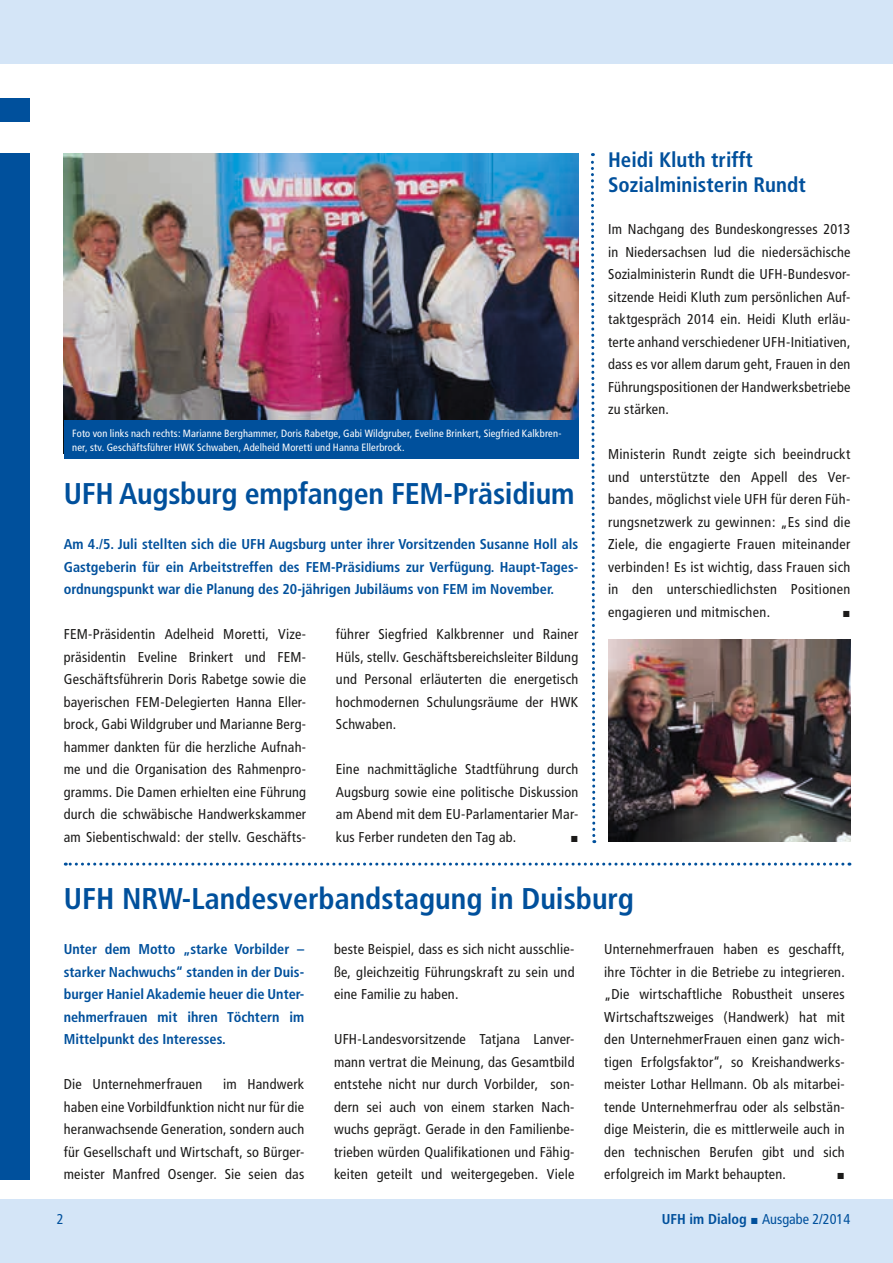
<style>
.page{position:relative;width:893px;height:1263px;background:#fff}
.page>*{position:absolute;margin:0;border:0;box-sizing:border-box;transform-origin:0 0}
.t1{font:700 condensed 30px "Frutiger";color:#00509c}
.t2{font:700 condensed 21px/25.2px "Frutiger";color:#00509c}
.t3{font:condensed 14.25px/22.5px "Frutiger";letter-spacing:.015em;color:#1b1a19;text-align:justify}
.t4{font:700 condensed 14.25px/22.5px "Frutiger";color:#00509c;text-align:justify}
.t5{font:condensed 14.25px "Frutiger";color:#00509c}
.t6{font:condensed 10.5px/13.5px "Frutiger";letter-spacing:.01em;color:#fff}
.s1{font-weight:700}
</style>
<div class="page">
<div style="left:0;top:153px;width:30px;height:1026px;background:#00509c"></div>
<div style="left:0;top:98px;width:30px;height:24px;background:#00509c"></div>
<div style="left:0;top:0;width:893px;height:64px;background:#d4e5f7"></div>
<div style="left:0;top:1199px;width:893px;height:64px;background:#d4e5f7"></div>
<svg style="left:65px;top:863px;width:778px;height:3px"></svg>
<img style="left:64px;top:153px;width:514px;height:268px">
<div style="left:64px;top:421px;width:514px;height:38px;background:#00509c"></div>
<img style="left:608px;top:639px;width:242px;height:203px">
<svg style="left:591px;top:153px;width:6px;height:690px"></svg>
<p class="t6" style="left:72px;top:427px;width:491px">Foto von links nach rechts: Marianne Berghammer, Doris Rabetge, Gabi Wildgruber, Eveline Brinkert, Siegfried Kalkbren&shy;ner, stv. Geschäftsführer HWK Schwaben, Adelheid Moretti und Hanna Ellerbrock.</p>
<h1 class="t1" style="left:64px;top:476px;width:512px">UFH Augsburg empfangen FEM-Präsidium</h1>
<p class="t4" style="left:64px;top:533px;width:516px">Am 4./5. Juli stellten sich die UFH Augsburg unter ihrer Vorsitzenden Susanne Holl als Gastgeberin für ein Arbeitstreffen des FEM-Präsidiums zur Verfügung. Haupt-Tages&shy;ordnungspunkt war die Planung des 20-jährigen Jubiläums von FEM im November.</p>
<p class="t3" style="left:64px;top:623px;width:244px">FEM-Präsidentin Adelheid Moretti, Vize&shy;präsidentin Eveline Brinkert und FEM-Geschäftsführerin Doris Rabetge sowie die bayerischen FEM-Delegierten Hanna Eller&shy;brock, Gabi Wildgruber und Marianne Berg&shy;hammer dankten für die herzliche Aufnah&shy;me und die Organisation des Rahmenpro&shy;gramms. Die Damen erhielten eine Führung durch die schwäbische Handwerkskammer am Siebentischwald: der stellv. Geschäfts-</p>
<p class="t3" style="left:336px;top:623px;width:244px">führer Siegfried Kalkbrenner und Rainer Hüls, stellv. Geschäftsbereichsleiter Bildung und Personal erläuterten die energetisch hochmodernen Schulungsräume der HWK Schwaben.</p>
<p class="t3" style="left:336px;top:758px;width:244px">Eine nachmittägliche Stadtführung durch Augsburg sowie eine politische Diskussion am Abend mit dem EU-Parlamentarier Mar&shy;kus Ferber rundeten den Tag ab.</p>
<h2 class="t2" style="left:608px;top:147px;width:199px">Heidi Kluth trifft<br>Sozialministerin Rundt</h2>
<p class="t3" style="left:608px;top:218px;width:244px">Im Nachgang des Bundeskongresses 2013 in Niedersachsen lud die niedersächische Sozialministerin Rundt die UFH-Bundesvor&shy;sitzende Heidi Kluth zum persönlichen Auf&shy;taktgespräch 2014 ein. Heidi Kluth erläu&shy;terte anhand verschiedener UFH-Initiativen, dass es vor allem darum geht, Frauen in den Führungspositionen der Handwerksbetriebe zu stärken.</p>
<p class="t3" style="left:608px;top:443px;width:244px">Ministerin Rundt zeigte sich beeindruckt und unterstützte den Appell des Ver&shy;bandes, möglichst viele UFH für deren Füh&shy;rungsnetzwerk zu gewinnen: „Es sind die Ziele, die engagierte Frauen miteinander verbinden! Es ist wichtig, dass Frauen sich in den unterschiedlichsten Positionen engagieren und mitmischen.</p>
<h1 class="t1" style="left:64px;top:881px;width:572px">UFH NRW-Landesverbandstagung in Duisburg</h1>
<p class="t4" style="left:64px;top:938px;width:242px">Unter dem Motto „starke Vorbilder – starker Nachwuchs“ standen in der Duis&shy;burger Haniel Akademie heuer die Unter&shy;nehmerfrauen mit ihren Töchtern im Mittelpunkt des Interesses.</p>
<p class="t3" style="left:64px;top:1073px;width:140px">Die Unternehmerfrauen</p>
<p class="t3" style="left:64px;top:1073px;width:242px;text-indent:159px">im Handwerk haben eine Vorbildfunktion nicht nur für die heranwachsende Generation, sondern auch für Gesellschaft und Wirtschaft, so Bürger&shy;meister Manfred Osenger. Sie seien das</p>
<p class="t3" style="left:334px;top:938px;width:242px">beste Beispiel, dass es sich nicht ausschlie&shy;ße, gleichzeitig Führungskraft zu sein und eine Familie zu haben.</p>
<p class="t3" style="left:334px;top:1028px;width:242px">UFH-Landesvorsitzende Tatjana Lanver&shy;mann vertrat die Meinung, das Gesamtbild entstehe nicht nur durch Vorbilder, son&shy;dern sei auch von einem starken Nach&shy;wuchs geprägt. Gerade in den Familienbe&shy;trieben würden Qualifikationen und Fähig&shy;keiten geteilt und weitergegeben. Viele</p>
<p class="t3" style="left:604px;top:938px;width:242px">Unternehmerfrauen haben es geschafft, ihre Töchter in die Betriebe zu integrieren. „Die wirtschaftliche Robustheit unseres Wirtschaftszweiges (Handwerk) hat mit den UnternehmerFrauen einen ganz wich&shy;tigen Erfolgsfaktor“, so Kreishandwerks&shy;meister Lothar Hellmann. Ob als mitarbei&shy;tende Unternehmerfrau oder als selbstän&shy;dige Meisterin, die es mittlerweile auch in den technischen Berufen gibt und sich erfolgreich im Markt behaupten.</p>
<p class="t5" style="left:57px;top:1211px;width:8px">2</p>
<p class="t5" style="left:662px;top:1211px;width:190px"><span class="s1">UFH im Dialog</span> Ausgabe 2/2014</p>
</div>
